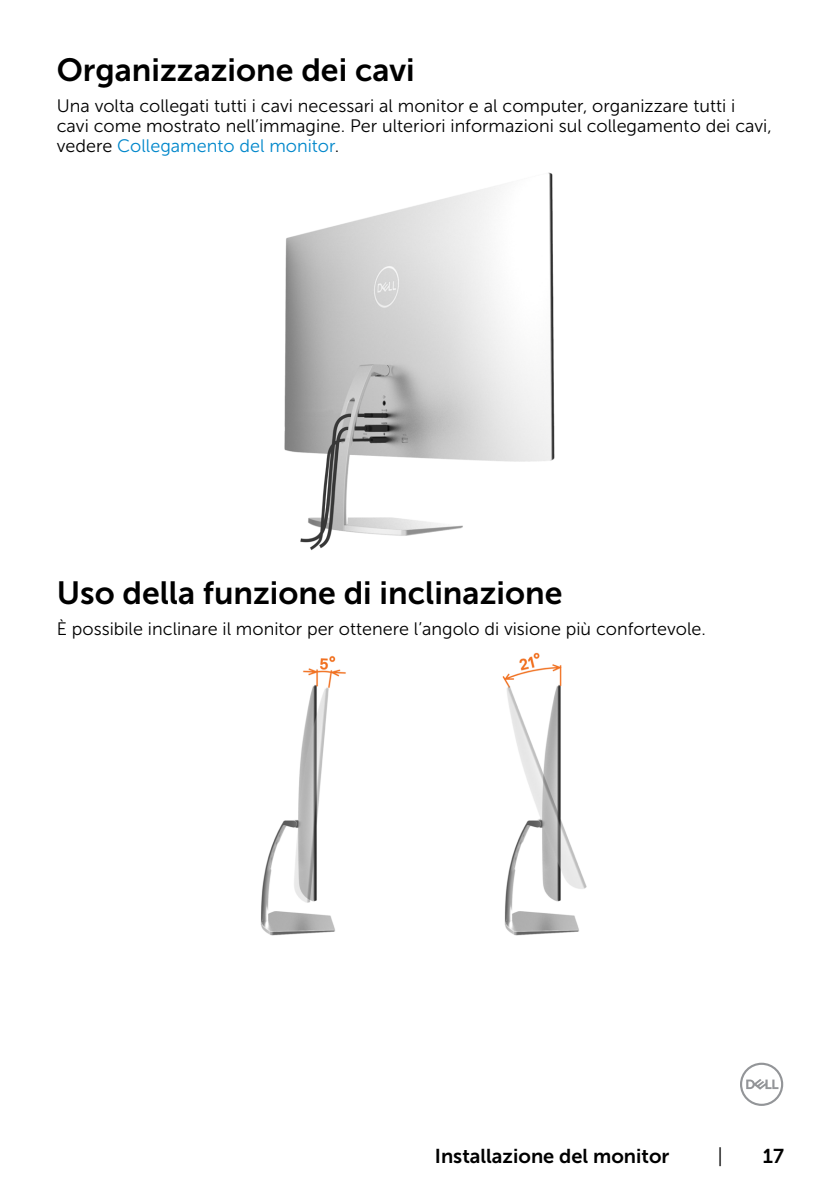
<style>
.page{position:relative;width:840px;height:1191px;background:#fff}
.page>*{position:absolute;margin:0;border:0;box-sizing:border-box;transform-origin:0 0}
.Head2{font:32px "Museo Sans For Dell 700";color:#000}
.t1{font:20px "Museo Sans For Dell 700";color:#000}
.t2{font:20px "Museo Sans For Dell 300";color:#000}
.Paragraph{font:18px/20px "Museo Sans For Dell 300";color:#000}
.s1{color:#0087cb}
</style>
<div class="page">
<svg style="left:740px;top:1062px;width:42px;height:44px"></svg>
<img style="left:284px;top:172px;width:271px;height:379px">
<img style="left:261px;top:652px;width:326px;height:284px">
<p class="Head2" style="left:57px;top:52px;width:359px">Organizzazione dei cavi</p>
<p class="Paragraph" style="left:57px;top:96px;width:716px">Una volta collegati tutti i cavi necessari al monitor e al computer, organizzare tutti i cavi come mostrato nell’immagine. Per ulteriori informazioni sul collegamento dei cavi, vedere <span class="s1">Collegamento del monitor</span>.</p>
<p class="Head2" style="left:57px;top:575px;width:507px">Uso della funzione di inclinazione</p>
<p class="Paragraph" style="left:57px;top:619px;width:650px">È possibile inclinare il monitor per ottenere l’angolo di visione più confortevole.</p>
<p class="t1" style="left:434px;top:1144px;width:236px">Installazione del monitor</p>
<p class="t2" style="left:717px;top:1145px;width:7px">|</p>
<p class="t1" style="left:762px;top:1144px;width:23px">17</p>
</div>
